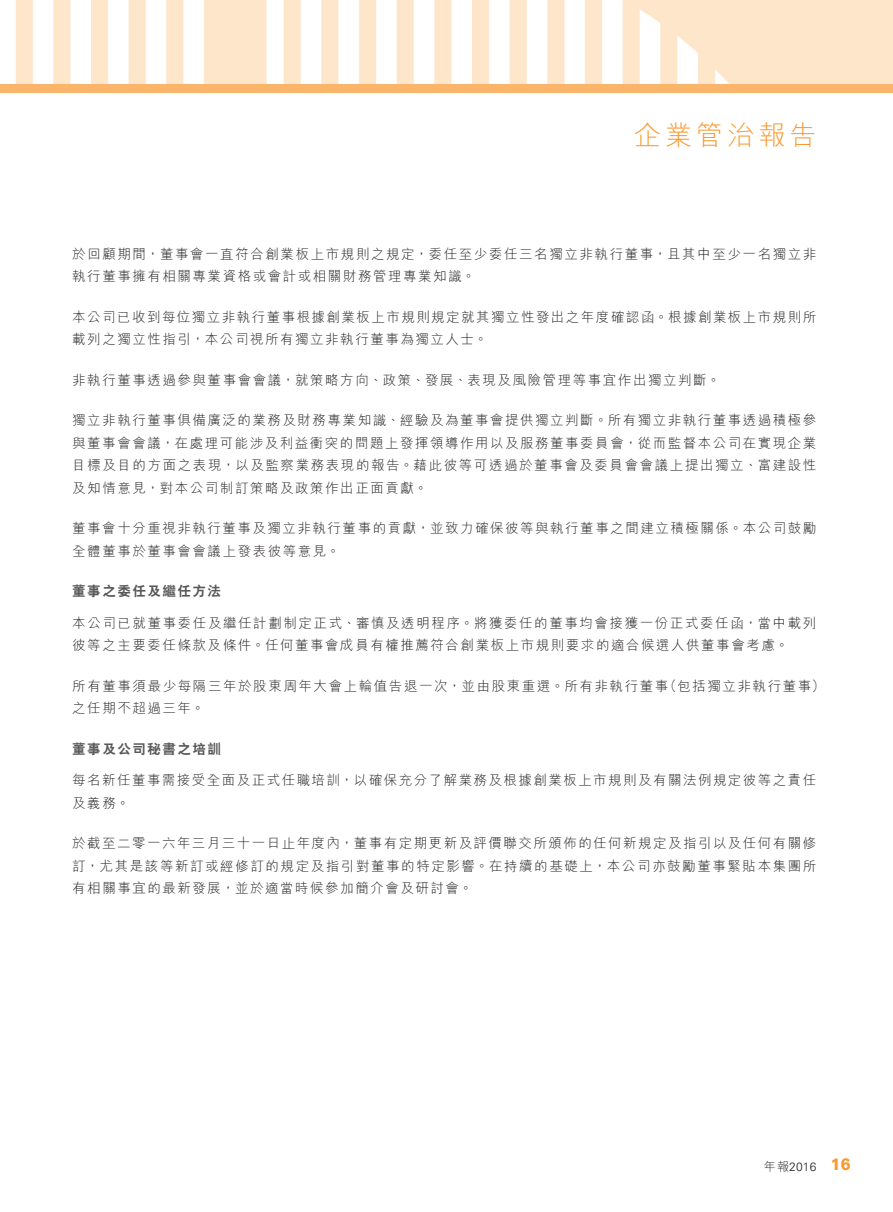
<style>
.page{position:relative;width:893px;height:1212px;background:#fff}
.page>*{position:absolute;margin:0;border:0;box-sizing:border-box;transform-origin:0 0}
.t1{font:300 27px "M Hei HK";letter-spacing:.15em;color:#f8992e}
.t2{font:900 16.5px "Univers LT Std";color:#f8992e;scale:.9 1}
._01_Body_Text{font:300 13.5px/22.5px "M Hei HK";letter-spacing:.115em;color:#231f20}
._04___H2{font:800 13.5px "C Hei 2 HK";letter-spacing:.115em;color:#57585a}
.t3{font:300 12px "Univers LT Std";color:#231f20}
.s1{font-family:"M Hei HK"}
</style>
<div class="page">
<img style="left:15px;top:0;width:878px;height:84px">
<div style="left:0;top:84px;width:893px;height:8px;background:#fbb56b"></div>
<h1 class="t1" style="left:634px;top:116px;width:184px">企業管治報告</h1>
<p class="_01_Body_Text" style="left:72px;top:242px;width:746px">於回顧期間，董事會一直符合創業板上市規則之規定，委任至少委任三名獨立非執行董事，且其中至少一名獨立非執行董事擁有相關專業資格或會計或相關財務管理專業知識。</p>
<p class="_01_Body_Text" style="left:72px;top:305px;width:745px">本公司已收到每位獨立非執行董事根據創業板上市規則規定就其獨立性發出之年度確認函。根據創業板上市規則所載列之獨立性指引，本公司視所有獨立非執行董事為獨立人士。</p>
<p class="_01_Body_Text" style="left:72px;top:368px;width:650px">非執行董事透過參與董事會會議，就策略方向、政策、發展、表現及風險管理等事宜作出獨立判斷。</p>
<p class="_01_Body_Text" style="left:72px;top:408px;width:746px;text-align:justify">獨立非執行董事俱備廣泛的業務及財務專業知識、經驗及為董事會提供獨立判斷。所有獨立非執行董事透過積極參與董事會會議，在處理可能涉及利益衝突的問題上發揮領導作用以及服務董事委員會，從而監督本公司在實現企業目標及目的方面之表現，以及監察業務表現的報告。藉此彼等可透過於董事會及委員會會議上提出獨立、富建設性及知情意見，對本公司制訂策略及政策作出正面貢獻。</p>
<p class="_01_Body_Text" style="left:72px;top:516px;width:746px">董事會十分重視非執行董事及獨立非執行董事的貢獻，並致力確保彼等與執行董事之間建立積極關係。本公司鼓勵全體董事於董事會會議上發表彼等意見。</p>
<p class="_04___H2" style="left:72px;top:582px;width:150px">董事之委任及繼任方法</p>
<p class="_01_Body_Text" style="left:72px;top:611px;width:746px">本公司已就董事委任及繼任計劃制定正式、審慎及透明程序。將獲委任的董事均會接獲一份正式委任函，當中載列彼等之主要委任條款及條件。任何董事會成員有權推薦符合創業板上市規則要求的適合候選人供董事會考慮。</p>
<p class="_01_Body_Text" style="left:663px;top:674px;width:163px">（包括獨立非執行董事(</p>
<p class="_01_Body_Text" style="left:72px;top:674px;width:598px">所有董事須最少每隔三年於股東周年大會上輪值告退一次，並由股東重選。所有非執行董事之任期不超過三年。</p>
<p class="_04___H2" style="left:72px;top:740px;width:150px">董事及公司秘書之培訓</p>
<p class="_01_Body_Text" style="left:72px;top:768px;width:745px">每名新任董事需接受全面及正式任職培訓，以確保充分了解業務及根據創業板上市規則及有關法例規定彼等之責任及義務。</p>
<p class="_01_Body_Text" style="left:72px;top:831px;width:746px;text-align:justify">於截至二零一六年三月三十一日止年度內，董事有定期更新及評價聯交所頒佈的任何新規定及指引以及任何有關修訂，尤其是該等新訂或經修訂的規定及指引對董事的特定影響。在持續的基礎上，本公司亦鼓勵董事緊貼本集團所有相關事宜的最新發展，並於適當時候參加簡介會及研討會。</p>
<p class="t3" style="left:764px;top:1159px;width:54px"><span class="s1">年報</span>2016</p>
<p class="t2" style="left:831px;top:1154px;width:24px">16</p>
</div>
